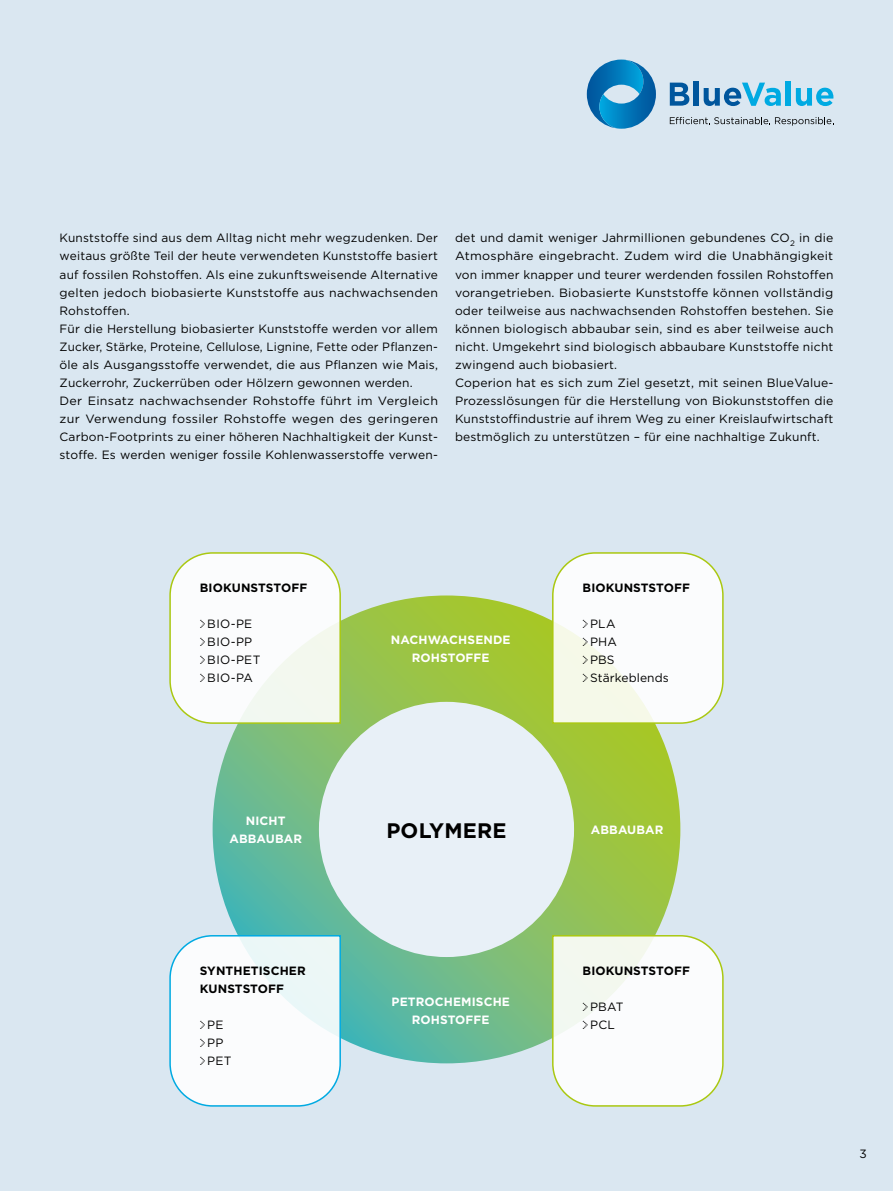
<style>
.page{position:relative;width:893px;height:1191px;background:#dae7f1}
.page>*{position:absolute;margin:0;border:0;box-sizing:border-box;transform-origin:0 0}
.t1{font:700 21px "Gotham";letter-spacing:.01em;color:#000}
.t2{font:12px/18px "Gotham";letter-spacing:.015em;color:#000}
.t3{font:700 12px/18px "Gotham";letter-spacing:.01em;color:#fff;text-align:center}
.t4{font:700 12px/18px "Gotham";letter-spacing:.01em;color:#000}
.s1{font-family:"Dot Matrix One OT"}
</style>
<div class="page">
<svg style="left:213px;top:595px;width:467px;height:468px;background:#83bf68"></svg>
<div style="left:319px;top:702px;width:255px;height:255px;background:#e8f0f7;border-radius:50%"></div>
<svg style="left:551px;top:552px;width:173px;height:172px;background:#f5f8f0"></svg>
<svg style="left:551px;top:934px;width:173px;height:173px;background:#f4f8f0"></svg>
<svg style="left:169px;top:552px;width:173px;height:172px;background:#f4f8f1"></svg>
<svg style="left:169px;top:934px;width:173px;height:173px;background:#ecf6f9"></svg>
<svg style="left:670px;top:117px;width:162px;height:9px"></svg>
<svg style="left:670px;top:83px;width:19px;height:23px"></svg>
<div style="left:693px;top:82px;width:5px;height:24px;background:#00569d"></div>
<svg style="left:704px;top:83px;width:77px;height:23px"></svg>
<div style="left:786px;top:82px;width:5px;height:24px;background:#00aae2"></div>
<svg style="left:796px;top:88px;width:37px;height:18px"></svg>
<svg style="left:587px;top:60px;width:69px;height:69px"></svg>
<p class="t2" style="left:60px;top:229px;width:380px">Kunststoffe sind aus dem Alltag nicht mehr wegzudenken. Der weitaus größte Teil der heute verwendeten Kunststoffe basiert auf fossilen Rohstoffen. Als eine zukunftsweisende Alternative gelten jedoch biobasierte Kunststoffe aus nachwachsenden Rohstoffen.<br>Für die Herstellung biobasierter Kunststoffe werden vor allem Zucker, Stärke, Proteine, Cellulose, Lignine, Fette oder Pflanzen&shy;öle als Ausgangsstoffe verwendet, die aus Pflanzen wie Mais, Zuckerrohr, Zuckerrüben oder Hölzern gewonnen werden.<br>Der Einsatz nachwachsender Rohstoffe führt im Vergleich zur Verwendung fossiler Rohstoffe wegen des geringeren Carbon-Footprints zu einer höheren Nachhaltigkeit der Kunst&shy;stoffe. Es werden weniger fossile Kohlenwasserstoffe verwen-</p>
<p class="t2" style="left:455px;top:229px;width:380px">det und damit weniger Jahrmillionen gebundenes CO<sub>2</sub> in die Atmosphäre eingebracht. Zudem wird die Unabhängigkeit von immer knapper und teurer werdenden fossilen Rohstoffen vorangetrieben. Biobasierte Kunststoffe können vollständig oder teilweise aus nachwachsenden Rohstoffen bestehen. Sie können biologisch abbaubar sein, sind es aber teilweise auch nicht. Umgekehrt sind biologisch abbaubare Kunststoffe nicht zwingend auch biobasiert.<br>Coperion hat es sich zum Ziel gesetzt, mit seinen BlueValue-Prozesslösungen für die Herstellung von Biokunststoffen die Kunststoffindustrie auf ihrem Weg zu einer Kreislaufwirtschaft bestmöglich zu unterstützen – für eine nachhaltige Zukunft.</p>
<p class="t4" style="left:200px;top:579px;width:109px">BIOKUNSTSTOFF</p>
<p class="t2" style="left:200px;top:615px;width:62px"><span class="s1">&gt;</span> BIO-PE <span class="s1">&gt;</span> BIO-PP <span class="s1">&gt;</span> BIO-PET <span class="s1">&gt;</span> BIO-PA</p>
<p class="t3" style="left:391px;top:631px;width:121px">NACHWACHSENDE<br>ROHSTOFFE</p>
<p class="t4" style="left:583px;top:579px;width:109px">BIOKUNSTSTOFF</p>
<p class="t2" style="left:583px;top:615px;width:88px"><span class="s1">&gt;</span> PLA<br><span class="s1">&gt;</span>PHA<br><span class="s1">&gt;</span>PBS <span class="s1">&gt;</span>Stärkeblends</p>
<p class="t3" style="left:229px;top:812px;width:74px">NICHT<br>ABBAUBAR</p>
<p class="t3" style="left:591px;top:821px;width:74px">ABBAUBAR</p>
<h1 class="t1" style="left:386px;top:816px;width:122px">POLYMERE</h1>
<p class="t4" style="left:200px;top:961px;width:107px">SYNTHETISCHER<br>KUNSTSTOFF</p>
<p class="t2" style="left:200px;top:1015px;width:33px"><span class="s1">&gt;</span>PE <span class="s1">&gt;</span> PP <span class="s1">&gt;</span> PET</p>
<p class="t3" style="left:391px;top:992px;width:120px">PETROCHEMISCHE<br>ROHSTOFFE</p>
<p class="t4" style="left:583px;top:961px;width:109px">BIOKUNSTSTOFF</p>
<p class="t2" style="left:583px;top:997px;width:42px"><span class="s1">&gt;</span> PBAT <span class="s1">&gt;</span> PCL</p>
<p class="t2" style="left:859px;top:1144px;width:9px">3</p>
</div>
